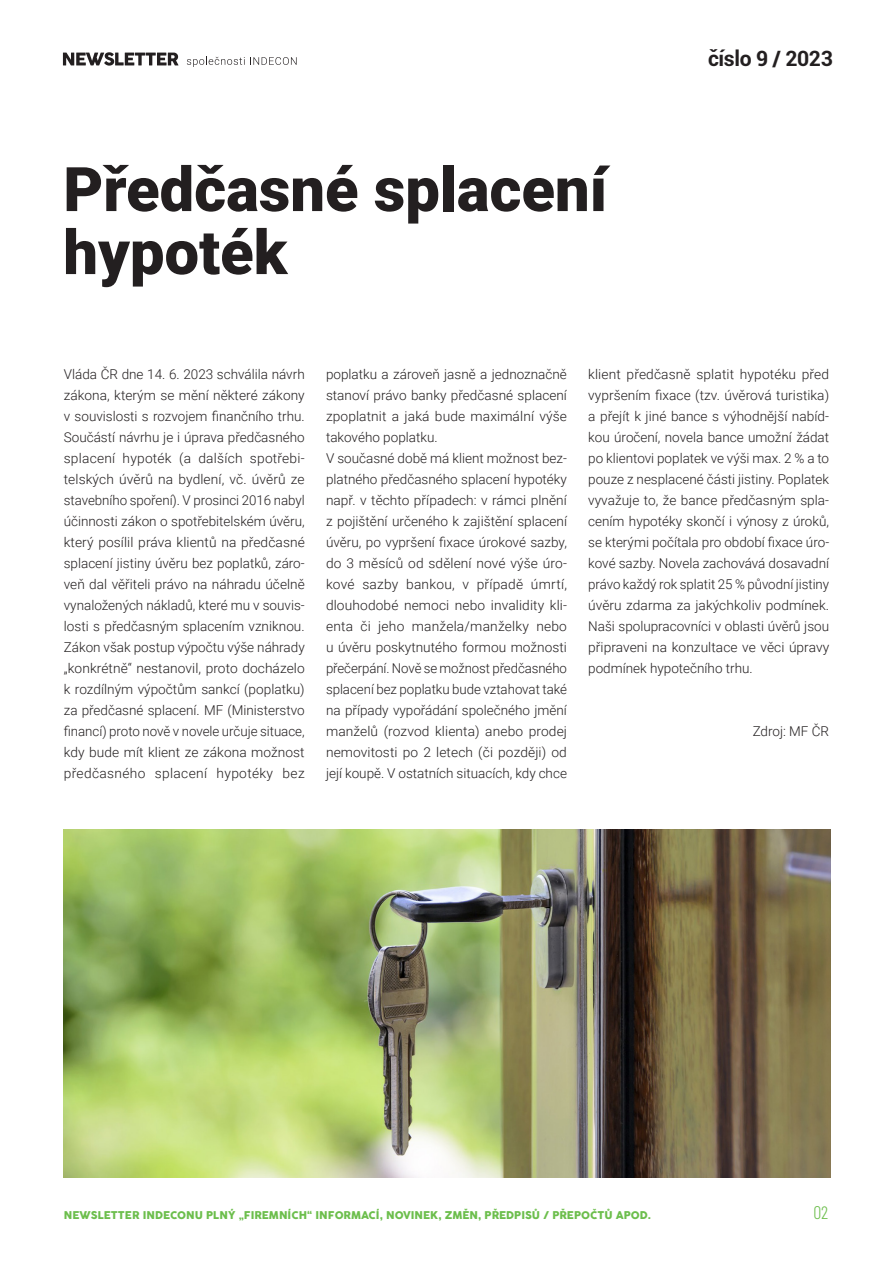
<style>
.page{position:relative;width:893px;height:1263px;background:#fff}
.page>*{position:absolute;margin:0;border:0;box-sizing:border-box;transform-origin:0 0}
.nadpis{font:900 61.5px/63px "Roboto";color:#231f20}
.t1{font:700 21.15px "Roboto";letter-spacing:-.02em;color:#231f20}
.t2{font:300 18px "Barlow Condensed";color:#6cbe4c}
.zakladni_text{font:300 13.5px/21px "Roboto";letter-spacing:.005em;color:#231f20;text-align:justify}
.t3{font:10.5px "Cocogoose";color:#6cbe4c}
</style>
<div class="page">
<svg style="left:63px;top:52px;width:115px;height:14px"></svg>
<svg style="left:187px;top:57px;width:110px;height:10px"></svg>
<img style="left:64px;top:829px;width:766px;height:348px">
<p class="nadpis" style="left:63px;top:155px;width:545px">Předčasné splacení hypoték</p>
<h2 class="t1" style="left:708px;top:43px;width:126px">číslo 9 / 2023</h2>
<p class="zakladni_text" style="left:64px;top:363px;width:243px">Vláda ČR dne 14. 6. 2023 schválila návrh zákona, kterým se mění některé zákony v souvislosti s rozvojem finančního trhu.<br>Součástí návrhu je i úprava předčasného splacení hypoték (a dalších spotřebi&shy;telských úvěrů na bydlení, vč. úvěrů ze stavebního spoření). V prosinci 2016 nabyl účinnosti zákon o spotřebitelském úvěru, který posílil práva klientů na předčasné splacení jistiny úvěru bez poplatků, záro&shy;veň dal věřiteli právo na náhradu účelně vynaložených nákladů, které mu v souvis&shy;losti s předčasným splacením vzniknou.<br>Zákon však postup výpočtu výše náhrady „konkrétně“ nestanovil, proto docházelo k rozdílným výpočtům sankcí (poplatku) za předčasné splacení. MF (Ministerstvo financí) proto nově v novele určuje situace, kdy bude mít klient ze zákona možnost předčasného splacení hypotéky bez</p>
<p class="zakladni_text" style="left:326px;top:363px;width:242px">poplatku a zároveň jasně a jednoznačně stanoví právo banky předčasné splacení zpoplatnit a jaká bude maximální výše takového poplatku.</p>
<p class="zakladni_text" style="left:326px;top:447px;width:243px">V současné době má klient možnost bez&shy;platného předčasného splacení hypotéky např. v těchto případech: v rámci plnění z pojištění určeného k zajištění splacení úvěru, po vypršení fixace úrokové sazby, do 3 měsíců od sdělení nové výše úro&shy;kové sazby bankou, v případě úmrtí, dlouhodobé nemoci nebo invalidity kli&shy;enta či jeho manžela/manželky nebo u úvěru poskytnutého formou možnosti přečerpání. Nově se možnost předčasného splacení bez poplatku bude vztahovat také na případy vypořádání společného jmění manželů (rozvod klienta) anebo prodej nemovitosti po 2 letech (či později) od její koupě. V ostatních situacích, kdy chce</p>
<p class="zakladni_text" style="left:588px;top:363px;width:243px">klient předčasně splatit hypotéku před vypršením fixace (tzv. úvěrová turistika) a přejít k jiné bance s výhodnější nabíd&shy;kou úročení, novela bance umožní žádat po klientovi poplatek ve výši max. 2 % a to pouze z nesplacené části jistiny. Poplatek vyvažuje to, že bance předčasným spla&shy;cením hypotéky skončí i výnosy z úroků, se kterými počítala pro období fixace úro&shy;kové sazby. Novela zachovává dosavadní právo každý rok splatit 25 % původní jistiny úvěru zdarma za jakýchkoliv podmínek.<br>Naši spolupracovníci v oblasti úvěrů jsou připraveni na konzultace ve věci úpravy podmínek hypotečního trhu.</p>
<p class="zakladni_text" style="left:753px;top:720px;width:78px">Zdroj: MF ČR</p>
<p class="t3" style="left:64px;top:1208px;width:589px">NEWSLETTER INDECONU PLNÝ „FIREMNÍCH“ INFORMACÍ, NOVINEK, ZMĚN, PŘEDPISŮ / PŘEPOČTŮ APOD.</p>
<h3 class="t2" style="left:813px;top:1200px;width:17px">02</h3>
</div>
